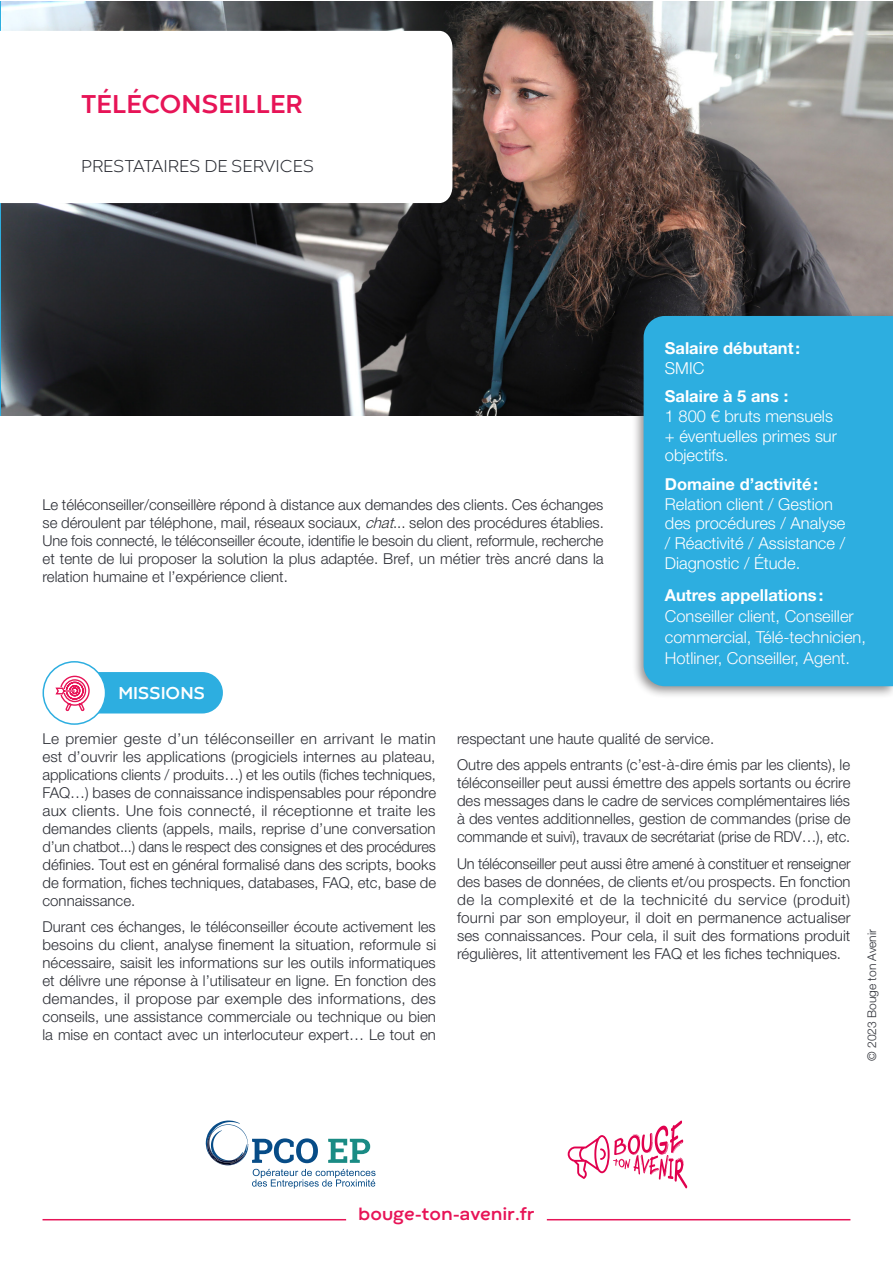
<style>
.page{position:relative;width:893px;height:1263px;background:#fff}
.page>*{position:absolute;margin:0;border:0;box-sizing:border-box;transform-origin:0 0}
.t1{font:700 27px "Codec Warm";color:#e71457}
.t2{font:300 18px "Codec Warm";color:#2c2e35}
.t3{font:700 18px "Codec Warm";color:#e71457}
.t4{font:700 18px "Codec Warm";color:#fff}
.t5{font:300 16.5px/19.8px "Helvetica Neue LT Std";color:#fff}
.t6{font:300 16.5px/21px "Helvetica Neue LT Std";color:#fefafc}
.t7{font:700 16.5px/19.8px "Helvetica Neue LT Std";color:#fff}
.texte_courant{font:300 15px/18px "Helvetica Neue LT Std";color:#2c2e35;text-align:justify}
.chapo{font:300 15px/18px "Helvetica Neue LT Std";color:#2c2e35;text-align:justify}
.t8{font:300 12px "Helvetica Neue LT Std";color:#2c2e35}
.s1{font-style:italic}
.s2{font-weight:300}
.s3{font-weight:700}
.s4{font-weight:700;color:#fff}
</style>
<div class="page">
<hr style="left:43px;top:1219px;width:303px;height:1px;background:#e71457">
<hr style="left:547px;top:1219px;width:303px;height:1px;background:#e71457">
<svg style="left:206px;top:1120px;width:170px;height:68px"></svg>
<svg style="left:568px;top:1120px;width:119px;height:68px"></svg>
<div style="left:43px;top:672px;width:180px;height:41px;background:#2daee0;border-radius:21px"></div>
<div style="left:43px;top:662px;width:63px;height:62px;background:#fff;border-radius:50%"></div>
<div style="left:43px;top:661px;width:63px;height:64px;border:2px solid #2daee0;border-radius:50%"></div>
<svg style="left:55px;top:675px;width:35px;height:37px"></svg>
<img style="left:1px;top:1px;width:892px;height:415px">
<svg style="left:1px;top:31px;width:451px;height:172px"></svg>
<div style="left:632px;top:310px;width:261px;height:388px;background:#231f20;opacity:.5"></div>
<div style="left:644px;top:316px;width:249px;height:370px;background:#2daee0"></div>
<p class="t1" style="left:81px;top:87px;width:223px">TÉLÉCONSEILLER</p>
<p class="t2" style="left:81px;top:155px;width:234px">PRESTATAIRES DE SERVICES</p>
<p class="chapo" style="left:43px;top:496px;width:563px">Le téléconseiller/conseillère répond à distance aux demandes des clients. Ces échanges se déroulent par téléphone, mail, réseaux sociaux, <span class="s1">chat</span>... selon des procédures établies.<br>Une fois connecté, le téléconseiller écoute, identifie le besoin du client, reformule, recherche et tente de lui proposer la solution la plus adaptée. Bref, un métier très ancré dans la relation humaine et l’expérience client.</p>
<p class="t4" style="left:118px;top:682px;width:88px">MISSIONS</p>
<p class="t7" style="left:665px;top:338px;width:137px">Salaire débutant:<br><span class="s2">SMIC</span></p>
<p class="t5" style="left:665px;top:386px;width:174px"><span class="s3">Salaire à 5 ans :<br></span>1 800 € bruts mensuels + éventuelles primes sur objectifs.</p>
<p class="t5" style="left:665px;top:474px;width:182px"><span class="s3">Domaine d’activité:<br></span>Relation client / Gestion des procédures / Analyse / Réactivité / Assistance /<br>Diagnostic / Étude.</p>
<p class="t6" style="left:665px;top:585px;width:203px"><span class="s4">Autres appellations:<br></span>Conseiller client, Conseiller commercial, Télé-technicien,<br>Hotliner, Conseiller, Agent.</p>
<p class="texte_courant" style="left:43px;top:729px;width:395px">Le premier geste d’un téléconseiller en arrivant le matin est d’ouvrir les applications (progiciels internes au plateau, applications clients / produits…) et les outils (fiches techniques, FAQ…) bases de connaissance indispensables pour répondre aux clients. Une fois connecté, il réceptionne et traite les demandes clients (appels, mails, reprise d’une conversation d’un chatbot...) dans le respect des consignes et des procédures définies. Tout est en général formalisé dans des scripts, books de formation, fiches techniques, databases, FAQ, etc, base de connaissance.</p>
<p class="texte_courant" style="left:43px;top:918px;width:395px">Durant ces échanges, le téléconseiller écoute activement les besoins du client, analyse finement la situation, reformule si nécessaire, saisit les informations sur les outils informatiques et délivre une réponse à l’utilisateur en ligne. En fonction des demandes, il propose par exemple des informations, des conseils, une assistance commerciale ou technique ou bien la mise en contact avec un interlocuteur expert… Le tout en</p>
<p class="texte_courant" style="left:457px;top:729px;width:259px">respectant une haute qualité de service.</p>
<p class="texte_courant" style="left:457px;top:756px;width:395px">Outre des appels entrants (c’est-à-dire émis par les clients), le téléconseiller peut aussi émettre des appels sortants ou écrire des messages dans le cadre de services complémentaires liés à des ventes additionnelles, gestion de commandes (prise de commande et suivi), travaux de secrétariat (prise de RDV…), etc.</p>
<p class="texte_courant" style="left:457px;top:854px;width:395px">Un téléconseiller peut aussi être amené à constituer et renseigner des bases de données, de clients et/ou prospects. En fonction de la complexité et de la technicité du service (produit) fourni par son employeur, il doit en permanence actualiser ses connaissances. Pour cela, il suit des formations produit régulières, lit attentivement les FAQ et les fiches techniques.</p>
<p class="t8" style="left:864px;top:1061px;width:133px;rotate:-90deg">© 2023 Bouge ton Avenir</p>
<p class="t3" style="left:358px;top:1203px;width:178px">bouge-ton-avenir.fr</p>
</div>
